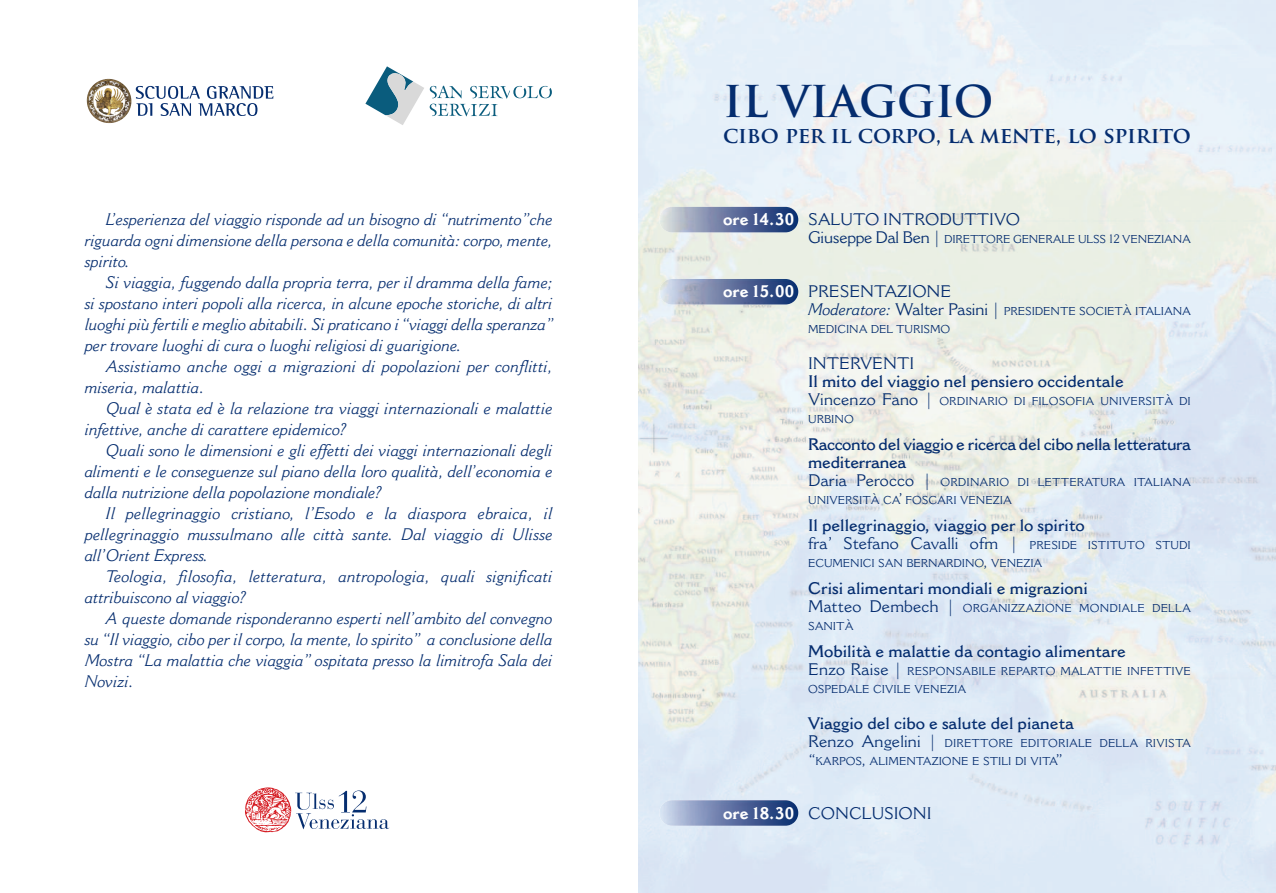
<style>
.page{position:relative;width:1276px;height:893px;background:#fff}
.page>*{position:absolute;margin:0;border:0;box-sizing:border-box;transform-origin:0 0}
.t1{font:700 42.75px "Trajan Pro";color:#052d6f}
.t2{font:700 21.9px "Trajan Pro";letter-spacing:-.01em;color:#052d6f}
.t3{font:italic 16.5px/21px "Cantoria";color:#052d6f;text-align:justify}
.t4{font:600 16.5px/18px "Cantoria";color:#052d6f}
.t5{font:16.5px "Cantoria";color:#052d6f}
.t6{font:600 16.5px/18px "Cantoria";letter-spacing:-.025em;color:#052d6f}
.t7{font:11.25px/18px "Cantoria";color:#052d6f}
.s1{font-weight:700;color:#fff}
.s2{font-size:16.5px}
.s3{font-size:12px}
.s4{font-style:italic;font-size:16.5px}
.s5{font-size:15px}
.s6{font-weight:400}
.s7{font-weight:400;font-size:11.25px}
</style>
<div class="page">
<img style="left:638px;top:0;width:638px;height:893px">
<img style="left:659px;top:207px;width:139px;height:25px">
<img style="left:659px;top:279px;width:139px;height:25px">
<img style="left:659px;top:800px;width:139px;height:26px">
<svg style="left:245px;top:787px;width:144px;height:45px"></svg>
<svg style="left:87px;top:79px;width:44px;height:44px"></svg>
<svg style="left:136px;top:86px;width:137px;height:30px"></svg>
<img style="left:91px;top:79px;width:16px;height:9px">
<svg style="left:430px;top:85px;width:122px;height:31px"></svg>
<svg style="left:365px;top:66px;width:59px;height:59px"></svg>
<p class="t3" style="left:85px;top:210px;width:469px;text-indent:21px">L’esperienza del viaggio risponde ad un bisogno di “nutrimento”che riguarda ogni dimensione della persona e della comunità: corpo, mente, spirito.</p>
<p class="t3" style="left:85px;top:273px;width:471px;text-indent:21px">Si viaggia, fuggendo dalla propria terra, per il dramma della fame; si spostano interi popoli alla ricerca, in alcune epoche storiche, di altri luoghi più fertili e meglio abitabili. Si praticano i “viaggi della speranza” per trovare luoghi di cura o luoghi religiosi di guarigione.</p>
<p class="t3" style="left:85px;top:357px;width:469px;text-indent:21px">Assistiamo anche oggi a migrazioni di popolazioni per conflitti, miseria, malattia.</p>
<p class="t3" style="left:85px;top:399px;width:469px;text-indent:21px">Qual è stata ed è la relazione tra viaggi internazionali e malattie infettive, anche di carattere epidemico?</p>
<p class="t3" style="left:85px;top:441px;width:469px;text-indent:21px">Quali sono le dimensioni e gli effetti dei viaggi internazionali degli alimenti e le conseguenze sul piano della loro qualità, dell’economia e dalla nutrizione della popolazione mondiale?</p>
<p class="t3" style="left:85px;top:504px;width:469px;text-indent:21px">Il pellegrinaggio cristiano, l’Esodo e la diaspora ebraica, il pellegrinaggio mussulmano alle città sante. Dal viaggio di Ulisse all’Orient Express.</p>
<p class="t3" style="left:85px;top:567px;width:469px;text-indent:21px">Teologia, filosofia, letteratura, antropologia, quali significati attribuiscono al viaggio?</p>
<p class="t3" style="left:85px;top:609px;width:469px;text-indent:21px">A queste domande risponderanno esperti nell’ambito del convegno su “Il viaggio, cibo per il corpo, la mente, lo spirito” a conclusione della Mostra “La malattia che viaggia” ospitata presso la limitrofa Sala dei Novizi.</p>
<h1 class="t1" style="left:723px;top:77px;width:272px">IL VIAGGIO</h1>
<h2 class="t2" style="left:723px;top:122px;width:469px">cibo per il corpo, la mente, lo spirito</h2>
<p class="t5" style="left:723px;top:213px;width:298px"><span class="s1">ore 14.30</span> SALUTO INTRODUTTIVO</p>
<p class="t7" style="left:808px;top:231px;width:384px"><span class="s2">Giuseppe Dal Ben |</span> DIRETTORE GENERALE ULSS <span class="s3">12</span> VENEZIANA</p>
<p class="t5" style="left:723px;top:285px;width:230px"><span class="s1">ore 15.00</span> PRESENTAZIONE</p>
<p class="t7" style="left:808px;top:303px;width:384px"><span class="s4">Moderatore:</span> <span class="s2">Walter Pasini |</span> PRESIDENTE SOCIETÀ ITALIANA<br>MEDICINA DEL TURISMO</p>
<p class="t5" style="left:808px;top:357px;width:108px">INTERVENTI</p>
<p class="t4" style="left:808px;top:373px;width:317px">Il mito del viaggio nel pensiero occidentale</p>
<p class="t7" style="left:808px;top:393px;width:384px"><span class="s2">Vincenzo Fano |</span> ORDINARIO DI FILOSOFIA UNIVERSITÀ DI<br>URBINO</p>
<p class="t6" style="left:808px;top:436px;width:384px">Racconto del viaggio e ricerca del cibo nella letteratura mediterranea</p>
<p class="t7" style="left:808px;top:474px;width:384px"><span class="s2">Daria Perocco |</span> ORDINARIO DI LETTERATURA ITALIANA<br>UNIVERSITÀ CA<span class="s5">’</span> FOSCARI VENEZIA</p>
<p class="t4" style="left:808px;top:517px;width:384px">Il pellegrinaggio, viaggio per lo spirito<br><span class="s6">fra’ Stefano Cavalli ofm |</span> <span class="s7">PRESIDE ISTITUTO STUDI</span></p>
<p class="t7" style="left:808px;top:555px;width:236px">ECUMENICI SAN BERNARDINO<span class="s5">,</span> VENEZIA</p>
<p class="t4" style="left:808px;top:580px;width:281px">Crisi alimentari mondiali e migrazioni</p>
<p class="t7" style="left:808px;top:600px;width:384px"><span class="s2">Matteo Dembech |</span> ORGANIZZAZIONE MONDIALE DELLA<br>SANITÀ</p>
<p class="t4" style="left:808px;top:643px;width:319px">Mobilità e malattie da contagio alimentare</p>
<p class="t7" style="left:808px;top:663px;width:384px"><span class="s2">Enzo Raise |</span> RESPONSABILE REPARTO MALATTIE INFETTIVE<br>OSPEDALE CIVILE VENEZIA</p>
<p class="t4" style="left:808px;top:715px;width:267px">Viaggio del cibo e salute del pianeta</p>
<p class="t7" style="left:808px;top:735px;width:384px"><span class="s2">Renzo Angelini |</span> DIRETTORE EDITORIALE DELLA RIVISTA <span class="s5">“</span>KARPOS<span class="s5">,</span> ALIMENTAZIONE E STILI DI VITA<span class="s5">”</span></p>
<p class="t5" style="left:723px;top:807px;width:210px"><span class="s1">ore 18.30</span> CONCLUSIONI</p>
</div>
